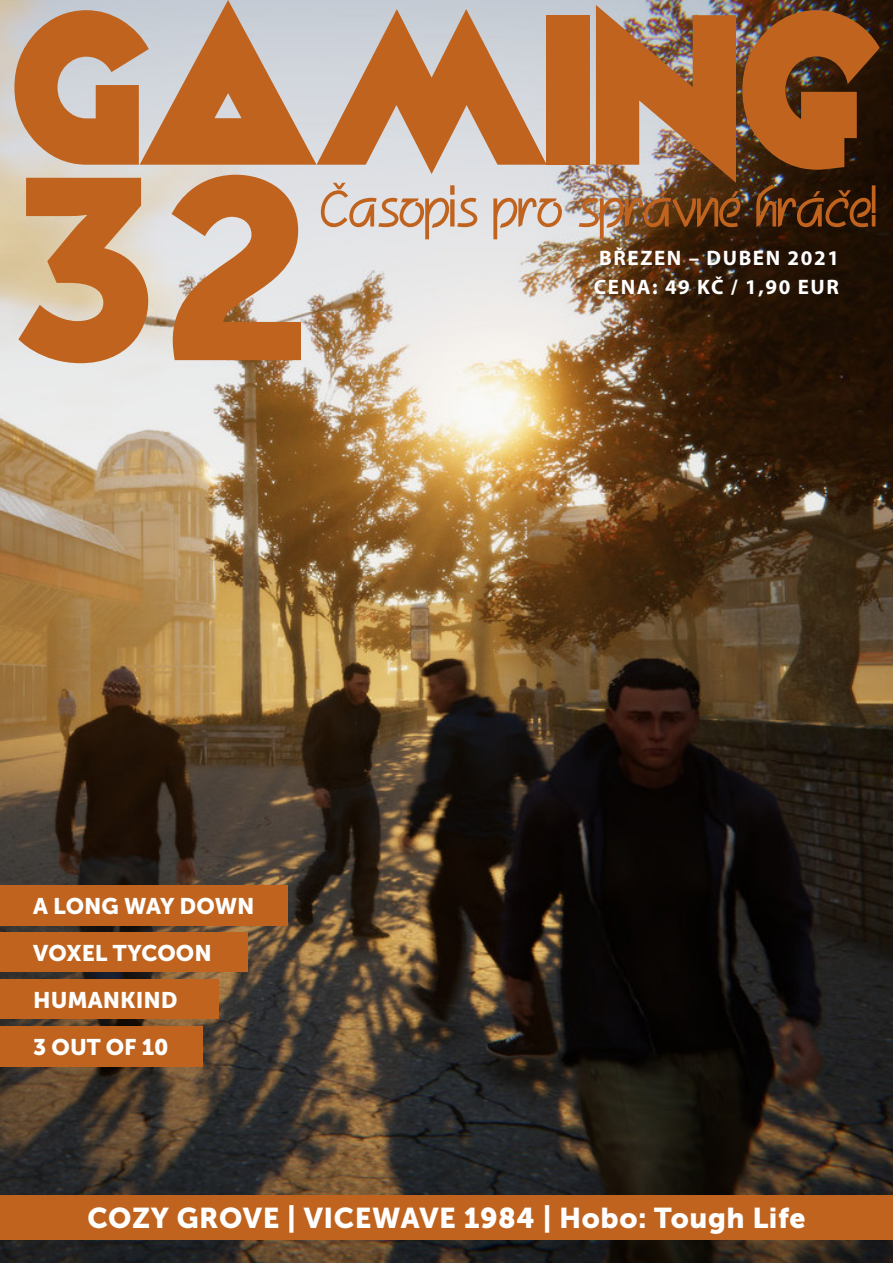
<style>
.page{position:relative;width:893px;height:1263px;background:#fff}
.page>*{position:absolute;margin:0;border:0;box-sizing:border-box;transform-origin:0 0}
.Styl_časopis__výchoz{font:255px "Museo Sans 900";color:#bf631e}
.t1{font:28.5px "Museo Sans 900";letter-spacing:.02em;color:#fff}
.Styl_časopis__výchoz-2{font:22.5px "Museo Sans 900";color:#fff}
.t2{font:700 21px "Myriad Pro";letter-spacing:.075em;color:#fff}
</style>
<div class="page">
<img style="left:0;top:0;width:893px;height:1263px">
<svg style="left:321px;top:183px;width:128px;height:56px;background:#dac7bb"></svg>
<svg style="left:450px;top:185px;width:4px;height:10px"></svg>
<svg style="left:450px;top:199px;width:4px;height:27px"></svg>
<svg style="left:457px;top:198px;width:20px;height:29px"></svg>
<svg style="left:493px;top:198px;width:69px;height:41px;background:#d7bca9"></svg>
<img style="left:579px;top:191px;width:161px;height:48px">
<svg style="left:756px;top:184px;width:119px;height:43px;background:#552c0d"></svg>
<div style="left:0;top:1195px;width:893px;height:44px;background:#bf631e"></div>
<div style="left:0;top:979px;width:219px;height:40px;background:#bf631e"></div>
<div style="left:0;top:885px;width:287px;height:41px;background:#bf631e"></div>
<div style="left:0;top:932px;width:247px;height:40px;background:#bf631e"></div>
<div style="left:0;top:1026px;width:202px;height:41px;background:#bf631e"></div>
<svg style="left:14px;top:0;width:533px;height:174px;background:#c79c7d"></svg>
<div style="left:547px;top:15px;width:43px;height:150px;background:#bf631e"></div>
<img style="left:596px;top:5px;width:140px;height:178px">
<svg style="left:742px;top:10px;width:138px;height:160px;background:#8b4b1b"></svg>
<p class="Styl_časopis__výchoz" style="left:11px;top:126px;width:304px">32</p>
<p class="Styl_časopis__výchoz-2" style="left:33px;top:893px;width:223px">A LONG WAY DOWN</p>
<p class="Styl_časopis__výchoz-2" style="left:33px;top:940px;width:180px">VOXEL TYCOON</p>
<p class="Styl_časopis__výchoz-2" style="left:33px;top:987px;width:146px">HUMANKIND</p>
<p class="Styl_časopis__výchoz-2" style="left:33px;top:1034px;width:137px">3 OUT OF 10</p>
<p class="t2" style="left:599px;top:244px;width:241px">BŘEZEN – DUBEN 2021</p>
<p class="t2" style="left:594px;top:273px;width:247px">CENA: 49 KČ / 1,90 EUR</p>
<p class="t1" style="left:87px;top:1202px;width:720px">COZY GROVE | VICEWAVE 1984 | Hobo: Tough Life</p>
</div>
